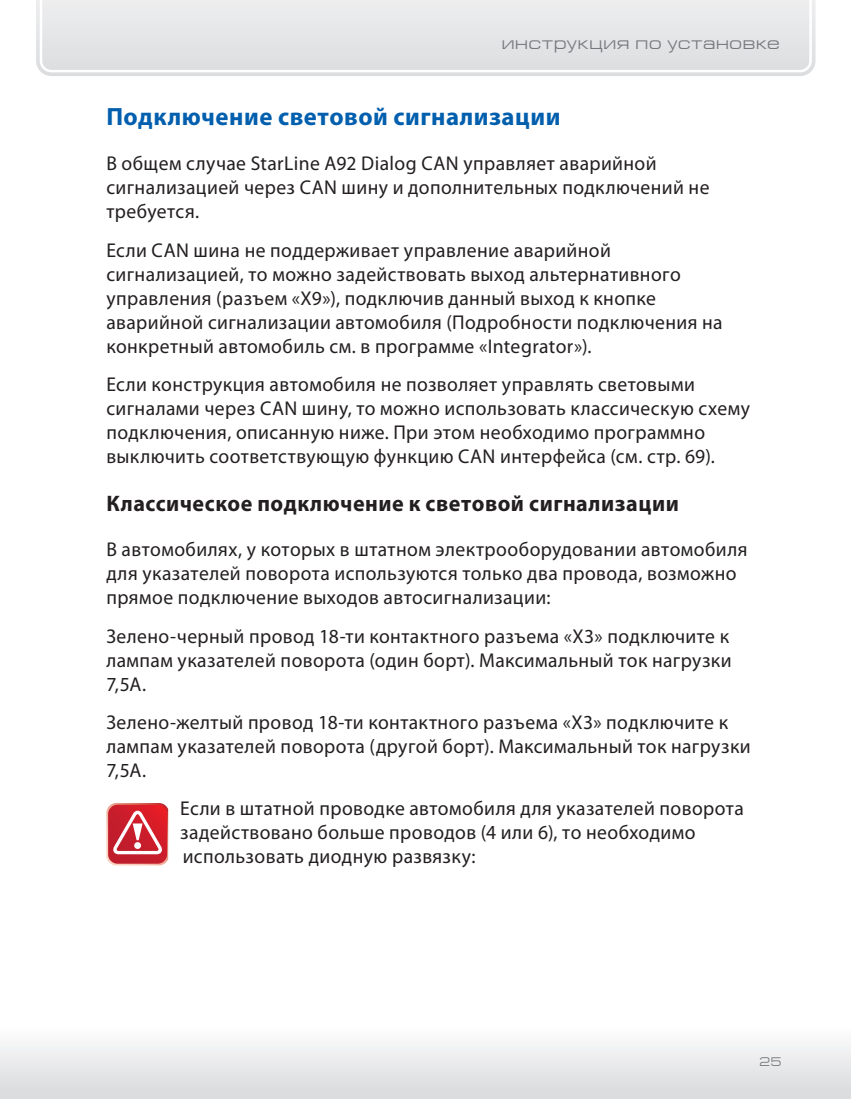
<style>
.page{position:relative;width:851px;height:1099px;background:#fff}
.page>*{position:absolute;margin:0;border:0;box-sizing:border-box;transform-origin:0 0}
.t1{font:700 25px "Myriad Pro";letter-spacing:.02em;color:#015fae}
.t2{font:700 22.5px "Myriad Pro";letter-spacing:.025em;color:#231f20}
.t3{font:20px/24px "Myriad Pro";letter-spacing:.02em;color:#231f20}
.t4{font:17.5px "Europe Ext";letter-spacing:.04em;color:#76787b}
.t5{font:12.5px "Europe Ext";color:#76787b}
</style>
<div class="page">
<svg style="left:36px;top:0;width:779px;height:76px;background:#dedfe1"></svg>
<svg style="left:38px;top:0;width:774px;height:74px;background:#e5e6e8"></svg>
<div style="left:0;top:1020px;width:850px;height:78px;background:linear-gradient(to bottom,#fff,#d9dadc)"></div>
<svg style="left:106px;top:803px;width:62px;height:62px;background:#d74f57"></svg>
<div style="left:134px;top:842px;width:7px;height:7px;background:#fff;border-radius:50%"></div>
<p class="t4" style="left:501px;top:33px;width:279px">инструкция по установке</p>
<p class="t1" style="left:106px;top:100px;width:455px">Подключение световой сигнализации</p>
<p class="t3" style="left:106px;top:151px;width:604px">В общем случае StarLine A92 Dialog СAN управляет аварийной сигнализацией через CAN шину и дополнительных подключений не требуется.</p>
<p class="t3" style="left:106px;top:237px;width:617px">Если CAN шина не поддерживает управление аварийной сигнализацией, то можно задействовать выход альтернативного управления (разъем «Х9»), подключив данный выход к кнопке аварийной сигнализации автомобиля (Подробности подключения на конкретный автомобиль см. в программе «Integrator»).</p>
<p class="t3" style="left:106px;top:372px;width:645px">Если конструкция автомобиля не позволяет управлять световыми сигналами через CAN шину, то можно использовать классическую схему подключения, описанную ниже. При этом необходимо программно выключить соответствующую функцию CAN интерфейса (см. стр. 69).</p>
<p class="t2" style="left:106px;top:489px;width:574px">Классическое подключение к световой сигнализации</p>
<p class="t3" style="left:106px;top:537px;width:642px">В автомобилях, у которых в штатном электрооборудовании автомобиля для указателей поворота используются только два провода, возможно прямое подключение выходов автосигнализации:</p>
<p class="t3" style="left:106px;top:623px;width:626px">Зелено-черный провод 18-ти контактного разъема «X3» подключите к лампам указателей поворота (один борт). Максимальный ток нагрузки<br>7,5А.</p>
<p class="t3" style="left:106px;top:710px;width:645px">Зелено-желтый провод 18-ти контактного разъема «X3» подключите к лампам указателей поворота (другой борт). Максимальный ток нагрузки<br>7,5А.</p>
<p class="t3" style="left:180px;top:796px;width:565px">Если в штатной проводке автомобиля для указателей поворота задействовано больше проводов (4 или 6), то необходимо использовать диодную развязку:</p>
<p class="t5" style="left:759px;top:1054px;width:23px">25</p>
</div>
